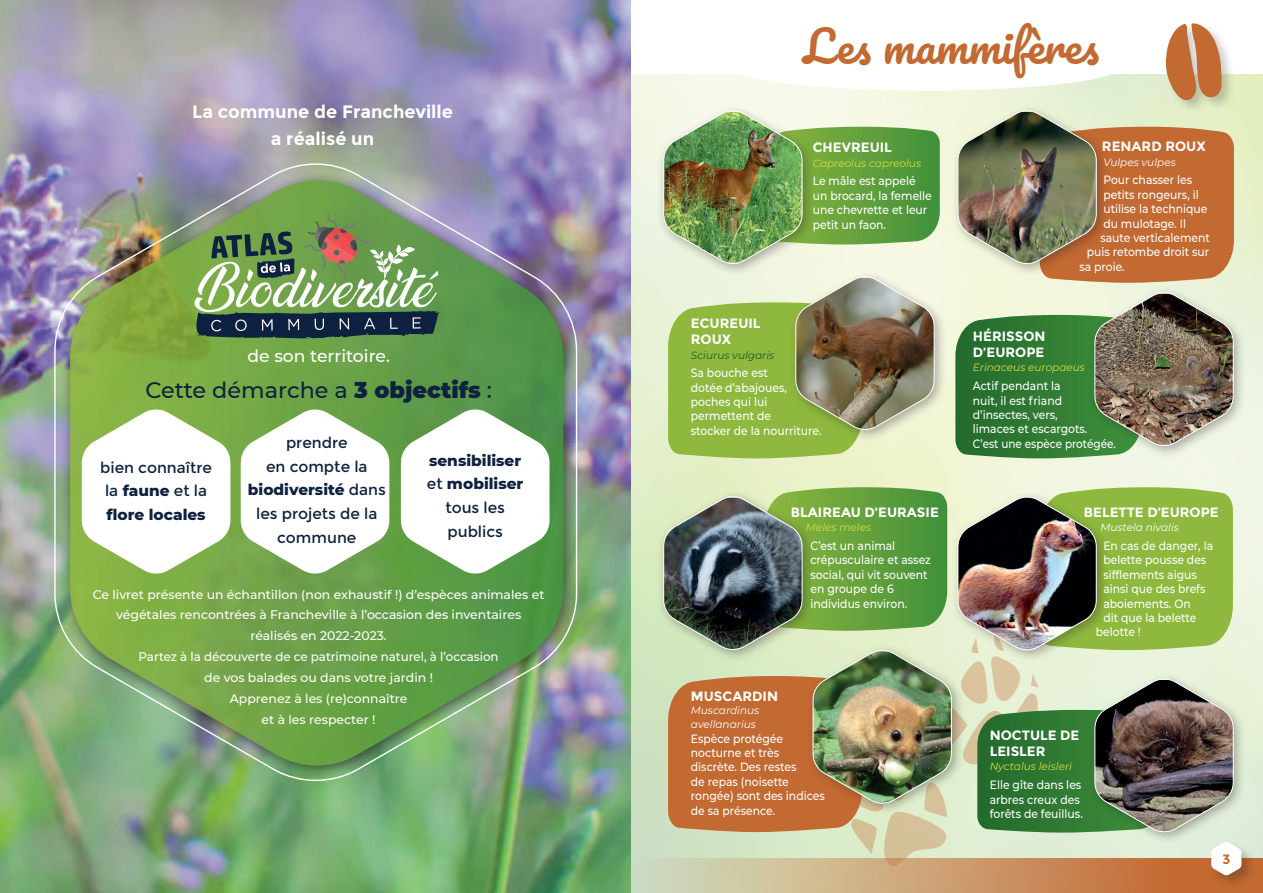
<style>
.page{position:relative;width:1263px;height:893px;background:#fff}
.page>*{position:absolute;margin:0;border:0;box-sizing:border-box;transform-origin:0 0}
.t1{font:43.95px "Pacifico";color:#c36932}
.t2{font:500 22.35px "Montserrat";color:#0e2240}
.t3{font:700 18px/27.5px "Montserrat";color:#fff;text-align:center}
.t4{font:500 17.25px "Montserrat";color:#fff}
.t5{font:15.3px/23.7px "Montserrat";color:#0e2240;text-align:center}
.t6{font:800 15.3px/23.7px "Montserrat";color:#0e2240;text-align:center}
.t7{font:700 13.5px/16.2px "Montserrat";color:#fff}
.t8{font:700 13.5px "Montserrat";color:#c36932}
.t9{font:500 12.45px/20.9px "Montserrat";color:#fff;text-align:center}
.t10{font:500 12px/14.4px "Montserrat";color:#fff;scale:.9 1}
.t11{font:italic 10.5px "Montserrat";color:#d2de3e}
.t12{font:italic 10.5px/14.4px "Montserrat";color:#fff}
.t13{font:italic 10.5px "Montserrat";color:#1b5f27}
.s1{font-weight:900}
.s2{font-weight:800}
.s3{font-weight:400}
</style>
<div class="page">
<img style="left:0;top:0;width:631px;height:893px">
<img style="left:54px;top:158px;width:524px;height:628px">
<div style="left:657px;top:104px;width:158px;height:173px;background:#231f20;opacity:.35"></div>
<img style="left:663px;top:109px;width:277px;height:156px">
<div style="left:657px;top:490px;width:158px;height:172px;background:#231f20;opacity:.35"></div>
<div style="left:1088px;top:286px;width:158px;height:172px;background:#231f20;opacity:.35"></div>
<img style="left:955px;top:291px;width:279px;height:167px">
<div style="left:1088px;top:672px;width:158px;height:173px;background:#e0edd6"></div>
<div style="left:951px;top:104px;width:158px;height:173px;background:#f0f5da"></div>
<img style="left:957px;top:109px;width:277px;height:174px">
<div style="left:789px;top:270px;width:158px;height:172px;background:#231f20;opacity:.35"></div>
<svg style="left:668px;top:275px;width:267px;height:183px;background:#9bab67"></svg>
<div style="left:1164px;top:21px;width:72px;height:93px;background:#231f20;opacity:.23"></div>
<svg style="left:1166px;top:23px;width:55px;height:77px;background:#cb8b60"></svg>
<div style="left:631px;top:858px;width:632px;height:35px;background:linear-gradient(to right,#d1e0c1,#c45c23)"></div>
<div style="left:1209px;top:840px;width:46px;height:49px;background:#231f20;opacity:.28"></div>
<img style="left:663px;top:487px;width:578px;height:388px">
<svg style="left:193px;top:214px;width:247px;height:125px;background:#708e63"></svg>
<svg style="left:82px;top:408px;width:148px;height:167px"></svg>
<svg style="left:241px;top:408px;width:148px;height:167px"></svg>
<svg style="left:401px;top:408px;width:148px;height:167px"></svg>
<h3 class="t3" style="left:192px;top:97px;width:262px">La commune de Francheville a réalisé un</h3>
<h3 class="t4" style="left:247px;top:344px;width:144px">de son territoire.</h3>
<h2 class="t2" style="left:145px;top:374px;width:348px">Cette démarche a <span class="s1">3 objectifs</span> :</h2>
<p class="t5" style="left:100px;top:456px;width:113px">bien connaître la <span class="s2">faune</span> et la <span class="s2">flore locales</span></p>
<p class="t5" style="left:248px;top:431px;width:139px">prendre<br>en compte la <span class="s2">biodiversité</span> dans les projets de la commune</p>
<p class="t6" style="left:427px;top:447px;width:98px">sensibiliser <span class="s3">et</span> mobiliser <span class="s3">tous les publics</span></p>
<p class="t9" style="left:93px;top:583px;width:453px">Ce livret présente un échantillon (non exhaustif !) d’espèces animales et végétales rencontrées à Francheville à l’occasion des inventaires réalisés en 2022-2023.<br>Partez à la découverte de ce patrimoine naturel, à l’occasion<br>de vos balades ou dans votre jardin !<br>Apprenez à les (re)connaître<br>et à les respecter !</p>
<h1 class="t1" style="left:804px;top:23px;width:298px">Les mammifères</h1>
<p class="t7" style="left:813px;top:140px;width:81px">CHEVREUIL</p>
<p class="t11" style="left:813px;top:156px;width:110px">Capreolus capreolus</p>
<p class="t10" style="left:813px;top:173px;width:134px">Le mâle est appelé un brocard, la femelle une chevrette et leur petit un faon.</p>
<p class="t7" style="left:691px;top:315px;width:71px">ECUREUIL<br>ROUX</p>
<p class="t13" style="left:691px;top:348px;width:85px">Sciurus vulgaris</p>
<p class="t10" style="left:691px;top:365px;width:147px">Sa bouche est<br>dotée d’abajoues, poches qui lui permettent de<br>stocker de la nourriture.</p>
<p class="t7" style="left:791px;top:504px;width:149px">BLAIREAU D’EURASIE</p>
<p class="t11" style="left:806px;top:520px;width:67px">Meles meles</p>
<p class="t10" style="left:810px;top:538px;width:135px">C’est un animal crépusculaire et assez social, qui vit souvent en groupe de 6 individus environ.</p>
<p class="t7" style="left:691px;top:688px;width:89px">MUSCARDIN</p>
<p class="t12" style="left:691px;top:702px;width:70px">Muscardinus avellanarius</p>
<p class="t10" style="left:691px;top:731px;width:150px">Espèce protégée nocturne et très discrète. Des restes<br>de repas (noisette rongée) sont des indices de sa présence.</p>
<p class="t7" style="left:1102px;top:138px;width:105px">RENARD ROUX</p>
<p class="t12" style="left:1103px;top:154px;width:74px">Vulpes vulpes</p>
<p class="t10" style="left:1103px;top:172px;width:100px">Pour chasser les</p>
<p class="t10" style="left:1103px;top:187px;width:107px">petits rongeurs, il</p>
<p class="t10" style="left:1103px;top:201px;width:117px">utilise la technique</p>
<p class="t10" style="left:1103px;top:216px;width:94px">du mulotage. Il</p>
<p class="t10" style="left:1100px;top:230px;width:123px">saute verticalement</p>
<p class="t10" style="left:1087px;top:244px;width:138px">puis retombe droit sur</p>
<p class="t10" style="left:1079px;top:259px;width:52px">sa proie.</p>
<p class="t7" style="left:973px;top:328px;width:74px">HÉRISSON<br>D’EUROPE</p>
<p class="t11" style="left:973px;top:360px;width:114px">Erinaceus europaeus</p>
<p class="t10" style="left:973px;top:378px;width:160px">Actif pendant la<br>nuit, il est friand d’insectes, vers,<br>limaces et escargots.<br>C’est une espèce protégée.</p>
<p class="t7" style="left:1084px;top:504px;width:136px">BELETTE D’EUROPE</p>
<p class="t12" style="left:1100px;top:520px;width:80px">Mustela nivalis</p>
<p class="t10" style="left:1103px;top:538px;width:123px">En cas de danger, la</p>
<p class="t10" style="left:1103px;top:552px;width:116px">belette pousse des</p>
<p class="t10" style="left:1103px;top:567px;width:105px">sifflements aigus</p>
<p class="t10" style="left:1103px;top:581px;width:115px">ainsi que des brefs</p>
<p class="t10" style="left:1103px;top:596px;width:99px">aboiements. On</p>
<p class="t10" style="left:1103px;top:610px;width:105px">dit que la belette</p>
<p class="t10" style="left:1096px;top:624px;width:51px">belotte !</p>
<p class="t7" style="left:990px;top:727px;width:91px">NOCTULE DE<br>LEISLER</p>
<p class="t11" style="left:990px;top:759px;width:84px">Nyctalus leisleri</p>
<p class="t10" style="left:990px;top:777px;width:105px">Elle gîte dans les arbres creux des forêts de feuillus.</p>
<p class="t8" style="left:1222px;top:851px;width:9px">3</p>
</div>
